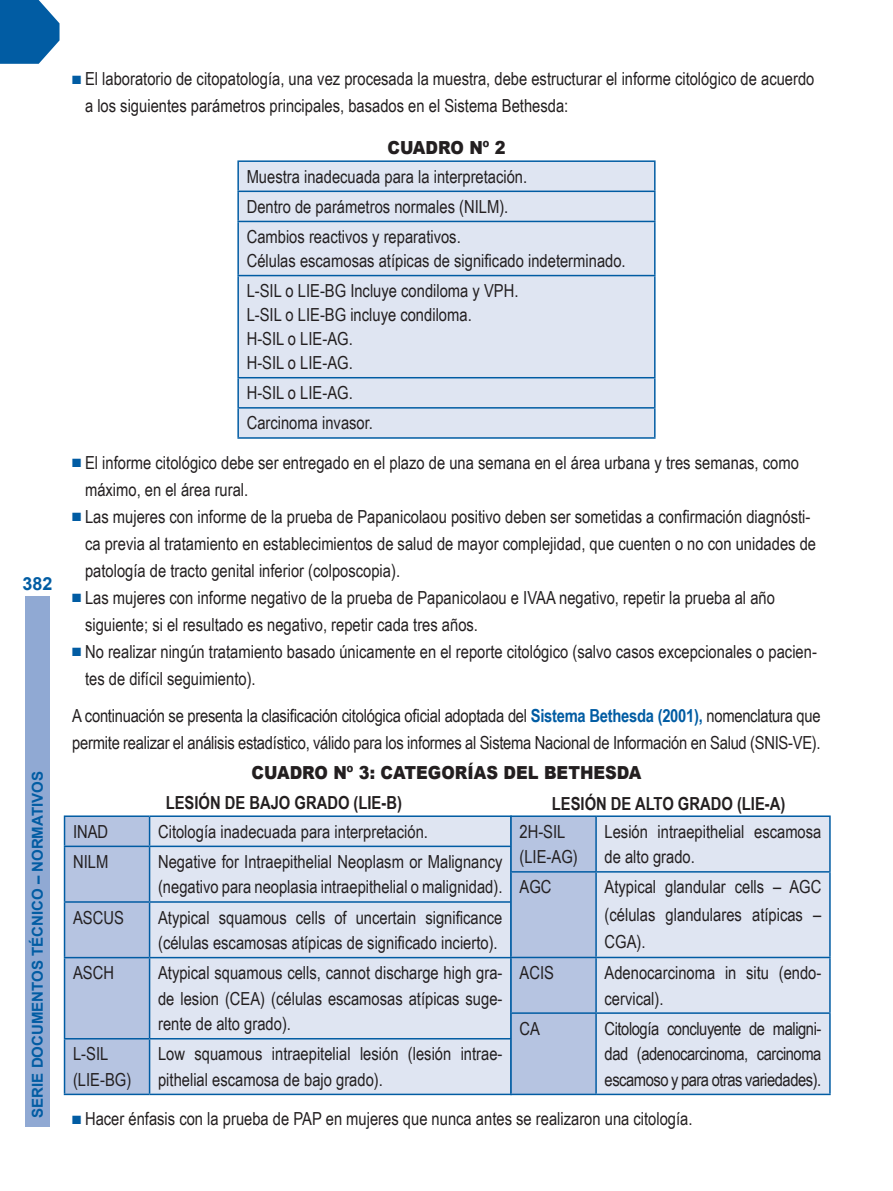
<style>
.page{position:relative;width:893px;height:1191px;background:#fff}
.page>*{position:absolute;margin:0;border:0;box-sizing:border-box;transform-origin:0 0}
.t1{font:18px/25.5px "Arial Narrow";color:#231f20}
.t2{font:700 18px "Arial Narrow";color:#231f20}
.t3{font:900 18px "Arial";color:#231f20;scale:.9 1}
.t4{font:700 18px "Arial";color:#015ca3}
.t5{font:700 15px "Arial";color:#015ca3}
.s1{color:#015ca3}
.s2{font-weight:700;color:#015ca3}
</style>
<div class="page">
<div style="left:25px;top:596px;width:24px;height:531px;background:#90a9d3"></div>
<svg style="left:0;top:0;width:60px;height:64px;background:#2372af"></svg>
<div style="left:239px;top:162px;width:415px;height:275px;background:#dfe5f2"></div>
<hr style="left:237px;top:160px;width:419px;height:2px;background:#015ca3">
<hr style="left:237px;top:162px;width:2px;height:28px;background:#015ca3">
<hr style="left:654px;top:162px;width:2px;height:28px;background:#015ca3">
<hr style="left:237px;top:190px;width:419px;height:2px;background:#015ca3">
<hr style="left:237px;top:192px;width:2px;height:29px;background:#015ca3">
<hr style="left:654px;top:192px;width:2px;height:29px;background:#015ca3">
<hr style="left:237px;top:221px;width:419px;height:1px;background:#015ca3">
<hr style="left:237px;top:222px;width:2px;height:53px;background:#015ca3">
<hr style="left:654px;top:222px;width:2px;height:53px;background:#015ca3">
<hr style="left:237px;top:275px;width:419px;height:1px;background:#015ca3">
<hr style="left:237px;top:276px;width:2px;height:101px;background:#015ca3">
<hr style="left:654px;top:276px;width:2px;height:101px;background:#015ca3">
<hr style="left:237px;top:377px;width:419px;height:1px;background:#015ca3">
<hr style="left:237px;top:378px;width:2px;height:29px;background:#015ca3">
<hr style="left:654px;top:378px;width:2px;height:29px;background:#015ca3">
<hr style="left:237px;top:407px;width:419px;height:1px;background:#015ca3">
<hr style="left:237px;top:408px;width:2px;height:29px;background:#015ca3">
<hr style="left:654px;top:408px;width:2px;height:29px;background:#015ca3">
<hr style="left:237px;top:437px;width:419px;height:2px;background:#015ca3">
<svg style="left:150px;top:817px;width:360px;height:276px;background:#d8e1ef"></svg>
<hr style="left:64px;top:815px;width:86px;height:2px;background:#015ca3">
<hr style="left:150px;top:815px;width:362px;height:2px;background:#015ca3">
<div style="left:64px;top:816px;width:86px;height:277px;background:#b6c4e1"></div>
<hr style="left:64px;top:845px;width:86px;height:2px;background:#015ca3">
<hr style="left:64px;top:847px;width:1px;height:54px;background:#015ca3">
<hr style="left:150px;top:845px;width:362px;height:2px;background:#015ca3">
<hr style="left:149px;top:847px;width:1px;height:54px;background:#015ca3">
<hr style="left:64px;top:901px;width:86px;height:1px;background:#015ca3">
<hr style="left:64px;top:902px;width:1px;height:55px;background:#015ca3">
<hr style="left:150px;top:901px;width:362px;height:1px;background:#015ca3">
<hr style="left:149px;top:902px;width:1px;height:55px;background:#015ca3">
<hr style="left:64px;top:957px;width:86px;height:1px;background:#015ca3">
<hr style="left:64px;top:958px;width:1px;height:80px;background:#015ca3">
<hr style="left:150px;top:957px;width:362px;height:1px;background:#015ca3">
<hr style="left:149px;top:958px;width:1px;height:80px;background:#015ca3">
<hr style="left:64px;top:1038px;width:86px;height:1px;background:#015ca3">
<hr style="left:64px;top:1039px;width:1px;height:54px;background:#015ca3">
<hr style="left:150px;top:1038px;width:362px;height:1px;background:#015ca3">
<hr style="left:149px;top:1039px;width:1px;height:54px;background:#015ca3">
<hr style="left:64px;top:1093px;width:86px;height:2px;background:#015ca3">
<hr style="left:150px;top:1093px;width:362px;height:2px;background:#015ca3">
<div style="left:512px;top:817px;width:83px;height:276px;background:#b6c4e1"></div>
<div style="left:597px;top:817px;width:232px;height:276px;background:#dfe5f2"></div>
<hr style="left:510px;top:815px;width:86px;height:2px;background:#015ca3">
<hr style="left:510px;top:817px;width:2px;height:54px;background:#015ca3">
<hr style="left:596px;top:815px;width:235px;height:2px;background:#015ca3">
<hr style="left:595px;top:817px;width:2px;height:54px;background:#015ca3">
<hr style="left:829px;top:817px;width:2px;height:54px;background:#015ca3">
<hr style="left:510px;top:871px;width:86px;height:1px;background:#015ca3">
<hr style="left:510px;top:872px;width:2px;height:84px;background:#015ca3">
<hr style="left:596px;top:871px;width:235px;height:1px;background:#015ca3">
<hr style="left:595px;top:872px;width:2px;height:84px;background:#015ca3">
<hr style="left:829px;top:872px;width:2px;height:84px;background:#015ca3">
<hr style="left:510px;top:956px;width:86px;height:2px;background:#015ca3">
<hr style="left:510px;top:958px;width:2px;height:54px;background:#015ca3">
<hr style="left:596px;top:956px;width:235px;height:2px;background:#015ca3">
<hr style="left:595px;top:958px;width:2px;height:54px;background:#015ca3">
<hr style="left:829px;top:958px;width:2px;height:54px;background:#015ca3">
<hr style="left:510px;top:1012px;width:86px;height:1px;background:#015ca3">
<hr style="left:510px;top:1013px;width:2px;height:80px;background:#015ca3">
<hr style="left:596px;top:1012px;width:235px;height:1px;background:#015ca3">
<hr style="left:595px;top:1013px;width:2px;height:80px;background:#015ca3">
<hr style="left:829px;top:1013px;width:2px;height:80px;background:#015ca3">
<hr style="left:510px;top:1093px;width:86px;height:2px;background:#015ca3">
<hr style="left:596px;top:1093px;width:235px;height:2px;background:#015ca3">
<p class="t4" style="left:22px;top:571px;width:32px">382</p>
<p class="t5" style="left:27px;top:1117px;width:346px;rotate:-90deg">Serie Documentos Técnico – Normativos</p>
<p class="t1" style="left:85px;top:65px;width:731px;line-height:27px;text-indent:-13px"><span class="s1">■</span> El laboratorio de citopatología, una vez procesada la muestra, debe estructurar el informe citológico de acuerdo a los siguientes parámetros principales, basados en el Sistema Bethesda:</p>
<p class="t3" style="left:387px;top:135px;width:133px">CUADRO Nº 2</p>
<p class="t1" style="left:247px;top:161px;width:282px;line-height:30.2px">Muestra inadecuada para la interpretación.<br>Dentro de parámetros normales (NILM).<br>Cambios reactivos y reparativos.</p>
<p class="t1" style="left:247px;top:245px;width:381px;line-height:30.2px">Células escamosas atípicas de significado indeterminado.<br>L-SIL o LIE-BG Incluye condiloma y VPH.</p>
<p class="t1" style="left:247px;top:302px;width:227px;line-height:24px">L-SIL o LIE-BG incluye condiloma.<br>H-SIL o LIE-AG.<br>H-SIL o LIE-AG.</p>
<p class="t1" style="left:247px;top:377px;width:128px;line-height:30.2px">H-SIL o LIE-AG.<br>Carcinoma invasor.</p>
<p class="t1" style="left:85px;top:448px;width:715px;line-height:27px;text-indent:-13px"><span class="s1">■</span> El informe citológico debe ser entregado en el plazo de una semana en el área urbana y tres semanas, como máximo, en el área rural.</p>
<p class="t1" style="left:85px;top:502px;width:733px;line-height:27px;text-indent:-13px"><span class="s1">■</span> Las mujeres con informe de la prueba de Papanicolaou positivo deben ser sometidas a confirmación diagnósti&shy;ca previa al tratamiento en establecimientos de salud de mayor complejidad, que cuenten o no con unidades de patología de tracto genital inferior (colposcopia).</p>
<p class="t1" style="left:85px;top:583px;width:691px;line-height:27px;text-indent:-13px"><span class="s1">■</span> Las mujeres con informe negativo de la prueba de Papanicolaou e IVAA negativo, repetir la prueba al año siguiente; si el resultado es negativo, repetir cada tres años.</p>
<p class="t1" style="left:85px;top:637px;width:733px;line-height:27px;text-indent:-13px"><span class="s1">■</span> No realizar ningún tratamiento basado únicamente en el reporte citológico (salvo casos excepcionales o pacien&shy;tes de difícil seguimiento).</p>
<p class="t1" style="left:72px;top:702px;width:750px;line-height:27px">A continuación se presenta la clasificación citológica oficial adoptada del <span class="s2">Sistema Bethesda (2001),</span> nomenclatura que permite realizar el análisis estadístico, válido para los informes al Sistema Nacional de Información en Salud (SNIS-VE).</p>
<p class="t3" style="left:251px;top:760px;width:435px">CUADRO Nº 3: CATEGORÍAS DEL BETHESDA</p>
<p class="t2" style="left:166px;top:789px;width:238px">LESIÓN DE BAJO GRADO (LIE-B)</p>
<p class="t1" style="left:73px;top:818px;width:37px">INAD</p>
<p class="t1" style="left:158px;top:818px;width:271px">Citología inadecuada para interpretación.</p>
<p class="t1" style="left:73px;top:848px;width:37px">NILM</p>
<p class="t1" style="left:158px;top:848px;width:346px">Negative for Intraepithelial Neoplasm or Malignancy (negativo para neoplasia intraepithelial o malignidad).</p>
<p class="t1" style="left:73px;top:904px;width:52px">ASCUS</p>
<p class="t1" style="left:158px;top:904px;width:346px">Atypical squamous cells of uncertain significance (células escamosas atípicas de significado incierto).</p>
<p class="t1" style="left:73px;top:959px;width:43px">ASCH</p>
<p class="t1" style="left:158px;top:959px;width:346px;text-align:justify">Atypical squamous cells, cannot discharge high gra&shy;de lesion (CEA) (células escamosas atípicas suge&shy;rente de alto grado).</p>
<p class="t1" style="left:73px;top:1040px;width:60px">L-SIL (LIE-BG)</p>
<p class="t1" style="left:158px;top:1040px;width:346px">Low squamous intraepitelial lesión (lesión intrae&shy;pithelial escamosa de bajo grado).</p>
<p class="t2" style="left:552px;top:789px;width:235px">LESIÓN DE ALTO GRADO (LIE-A)</p>
<p class="t1" style="left:519px;top:818px;width:60px">2H-SIL (LIE-AG)</p>
<p class="t1" style="left:605px;top:818px;width:218px">Lesión intraepithelial escamosa de alto grado.</p>
<p class="t1" style="left:519px;top:873px;width:33px">AGC</p>
<p class="t1" style="left:605px;top:873px;width:218px;line-height:27px;text-align:justify">Atypical glandular cells – AGC (células glandulares atípicas – CGA).</p>
<p class="t1" style="left:519px;top:959px;width:36px">ACIS</p>
<p class="t1" style="left:605px;top:959px;width:218px">Adenocarcinoma in situ (endo&shy;cervical).</p>
<p class="t1" style="left:519px;top:1015px;width:22px">CA</p>
<p class="t1" style="left:605px;top:1015px;width:218px;text-align:justify">Citología concluyente de maligni&shy;dad (adenocarcinoma, carcinoma escamoso y para otras variedades).</p>
<p class="t1" style="left:72px;top:1105px;width:622px"><span class="s1">■</span> Hacer énfasis con la prueba de PAP en mujeres que nunca antes se realizaron una citología.</p>
</div>
